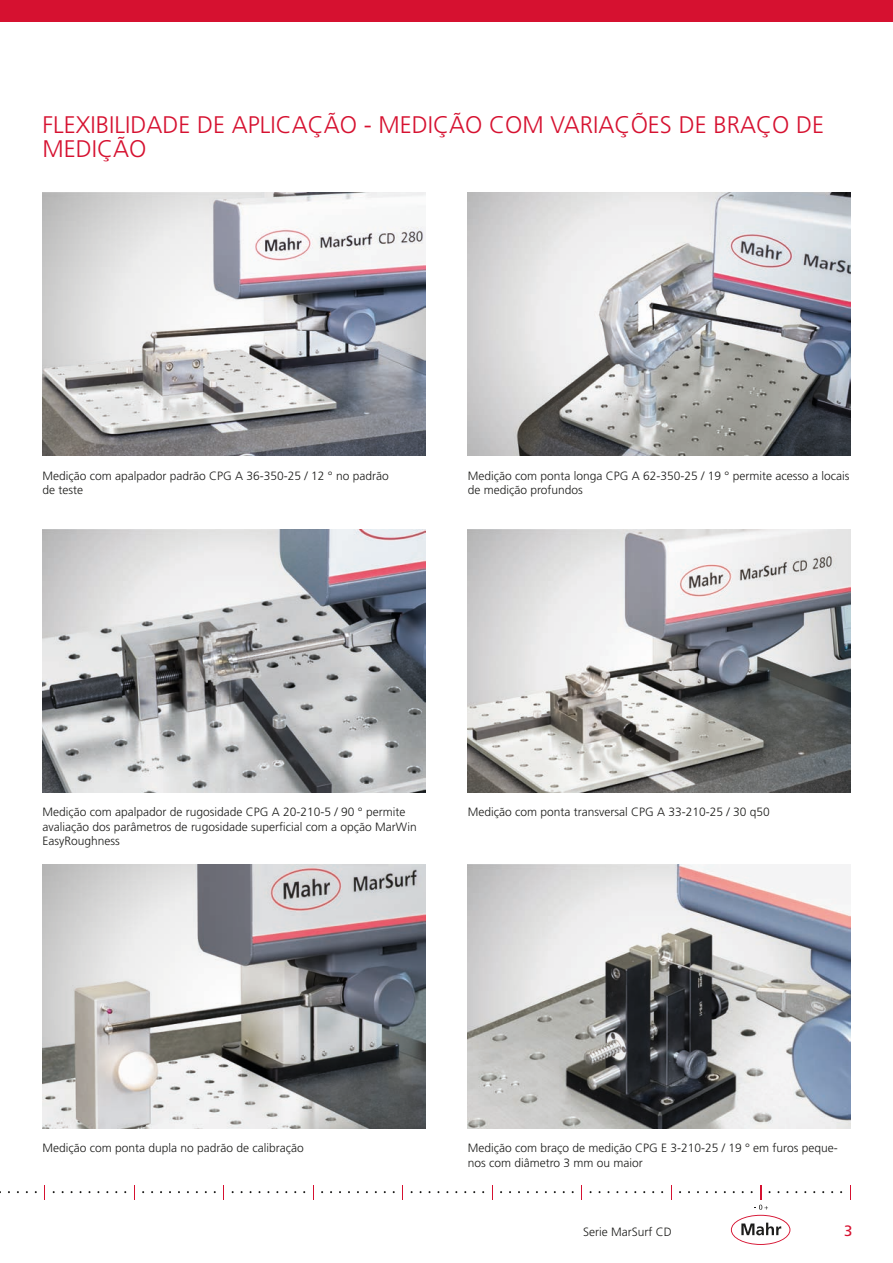
<style>
.page{position:relative;width:893px;height:1263px;background:#fff}
.page>*{position:absolute;margin:0;border:0;box-sizing:border-box;transform-origin:0 0}
.t1{font:300 24px/24px "Frutiger LT Pro";color:#d61130}
.t2{font:15px "Frutiger LT Pro";color:#d61130}
.t3{font:300 12px/14.4px "Frutiger LT Pro";color:#1d1d1b}
</style>
<div class="page">
<img style="left:43px;top:192px;width:382px;height:263px">
<img style="left:468px;top:192px;width:382px;height:263px">
<img style="left:468px;top:529px;width:382px;height:263px">
<img style="left:43px;top:529px;width:382px;height:263px">
<img style="left:43px;top:864px;width:382px;height:264px">
<img style="left:468px;top:864px;width:382px;height:264px">
<div style="left:0;top:0;width:893px;height:21px;background:#d61130"></div>
<svg style="left:44px;top:1185px;width:1px;height:14px"></svg>
<svg style="left:134px;top:1185px;width:1px;height:14px"></svg>
<svg style="left:223px;top:1185px;width:1px;height:14px"></svg>
<svg style="left:313px;top:1185px;width:1px;height:14px"></svg>
<svg style="left:402px;top:1185px;width:1px;height:14px"></svg>
<svg style="left:492px;top:1185px;width:1px;height:14px"></svg>
<svg style="left:581px;top:1185px;width:1px;height:14px"></svg>
<svg style="left:671px;top:1185px;width:1px;height:14px"></svg>
<svg style="left:850px;top:1185px;width:1px;height:14px"></svg>
<svg style="left:724px;top:1185px;width:73px;height:60px"></svg>
<h1 class="t1" style="left:43px;top:113px;width:783px">FLEXIBILIDADE DE APLICAÇÃO - MEDIÇÃO COM VARIAÇÕES DE BRAÇO DE<br>MEDIÇÃO</h1>
<p class="t3" style="left:43px;top:469px;width:348px">Medição com apalpador padrão CPG A 36-350-25 / 12 ° no padrão de teste</p>
<p class="t3" style="left:468px;top:469px;width:383px">Medição com ponta longa CPG A 62-350-25 / 19 ° permite acesso a locais de medição profundos</p>
<p class="t3" style="left:43px;top:805px;width:376px">Medição com apalpador de rugosidade CPG A 20-210-5 / 90 ° permite avaliação dos parâmetros de rugosidade superficial com a opção MarWin<br>EasyRoughness</p>
<p class="t3" style="left:468px;top:805px;width:304px">Medição com ponta transversal CPG A 33-210-25 / 30 q50</p>
<p class="t3" style="left:43px;top:1141px;width:263px">Medição com ponta dupla no padrão de calibração</p>
<p class="t3" style="left:468px;top:1141px;width:372px">Medição com braço de medição CPG E 3-210-25 / 19 ° em furos peque&shy;nos com diâmetro 3 mm ou maior</p>
<p class="t3" style="left:583px;top:1224px;width:90px">Serie MarSurf CD</p>
<p class="t2" style="left:844px;top:1222px;width:10px">3</p>
</div>
